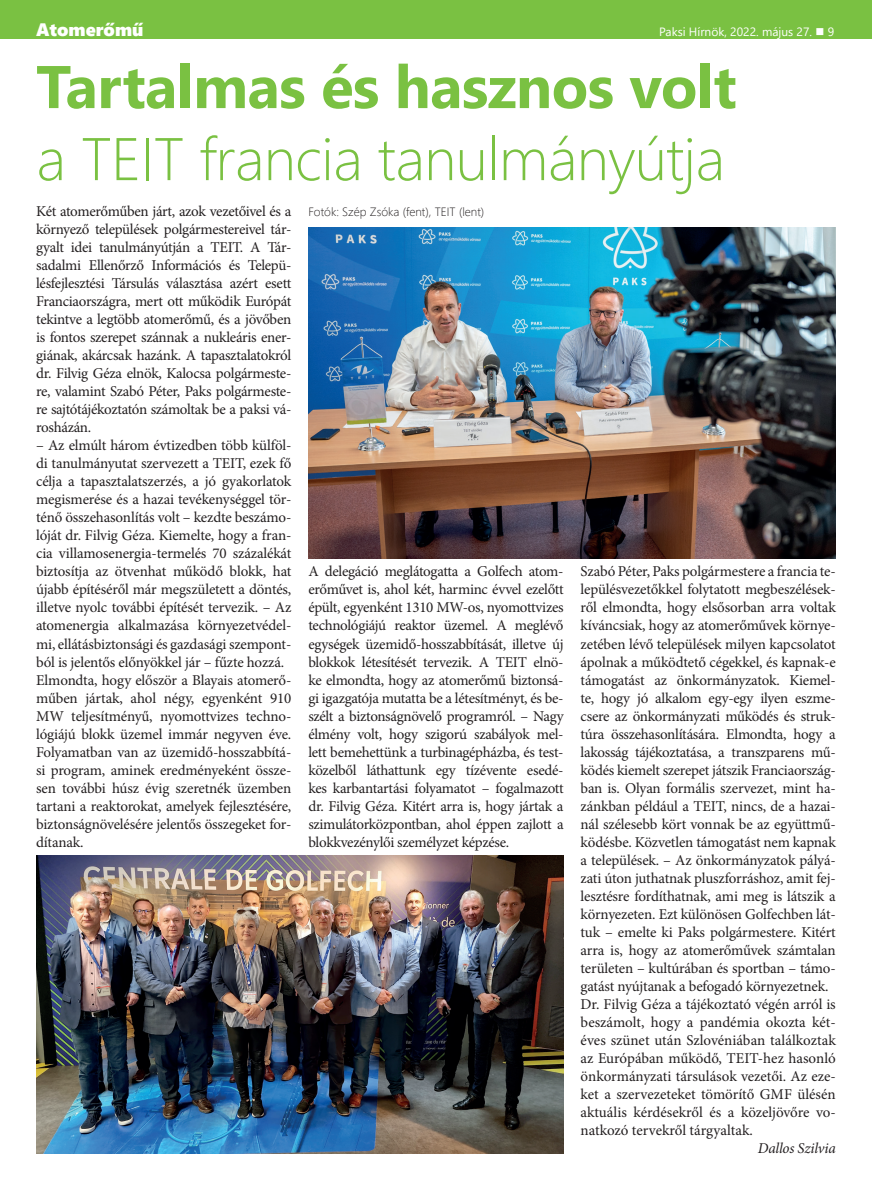
<style>
.page{position:relative;width:872px;height:1200px;background:#fff}
.page>*{position:absolute;margin:0;border:0;box-sizing:border-box;transform-origin:0 0}
.t1{font:300 60px "Segoe UI";letter-spacing:-.01em;color:#7ac142}
.t2{font:700 60px "Segoe UI";letter-spacing:-.01em;color:#7ac142}
.t3{font:18px "Segoe UI Black";color:#fff}
.t4{font:15px/18px "Minion Pro";letter-spacing:-.01em;color:#231f20;text-align:justify}
.t5{font:italic 15px "Minion Pro";letter-spacing:-.015em;color:#231f20}
.t6{font:300 12px "Segoe UI";color:#231f20}
.t7{font:12px "Segoe UI";color:#fff}
</style>
<div class="page">
<img style="left:308px;top:227px;width:528px;height:331px">
<img style="left:36px;top:855px;width:527px;height:297px">
<div style="left:0;top:0;width:872px;height:38px;background:#7ac142"></div>
<p class="t3" style="left:36px;top:17px;width:109px">Atomerőmű</p>
<p class="t7" style="left:659px;top:20px;width:176px">Paksi Hírnök, 2022. május 27. ■ 9</p>
<h1 class="t2" style="left:36px;top:30px;width:702px">Tartalmas és hasznos volt</h1>
<h1 class="t1" style="left:36px;top:102px;width:690px">a TEIT francia tanulmányútja</h1>
<p class="t4" style="left:36px;top:202px;width:257px">Két atomerőműben járt, azok vezetőivel és a környező települések polgármestereivel tár&shy;gyalt idei tanulmányútján a TEIT. A Tár&shy;sadalmi Ellenőrző Információs és Telepü&shy;lésfejlesztési Társulás választása azért esett Franciaországra, mert ott működik Európát tekintve a legtöbb atomerőmű, és a jövőben is fontos szerepet szánnak a nukleáris ener&shy;giának, akárcsak hazánk. A tapasztalatokról dr. Filvig Géza elnök, Kalocsa polgármeste&shy;re, valamint Szabó Péter, Paks polgármeste&shy;re sajtótájékoztatón számoltak be a paksi vá&shy;rosházán.</p>
<p class="t4" style="left:36px;top:436px;width:257px;text-align:left">– Az elmúlt három évtizedben több külföl&shy;di tanulmányutat szervezett a TEIT, ezek fő célja a tapasztalatszerzés, a jó gyakorlatok megismerése és a hazai tevékenységgel tör&shy;ténő összehasonlítás volt – kezdte beszámo&shy;lóját dr. Filvig Géza. Kiemelte, hogy a fran&shy;cia villamosenergia-termelés 70 százalékát biztosítja az ötvenhat működő blokk, hat újabb építéséről már megszületett a döntés, illetve nyolc további építését tervezik. – Az atomenergia alkalmazása környezetvédel&shy;mi, ellátásbiztonsági és gazdasági szempont&shy;ból is jelentős előnyökkel jár – fűzte hozzá.<br>Elmondta, hogy először a Blayais atomerő&shy;műben jártak, ahol négy, egyenként 910<br>MW teljesítményű, nyomottvizes techno&shy;lógiájú blokk üzemel immár negyven éve.<br>Folyamatban van az üzemidő-hosszabbítá&shy;si program, aminek eredményeként össze&shy;sen további húsz évig szeretnék üzemben tartani a reaktorokat, amelyek fejlesztésére, biztonságnövelésére jelentős összegeket for&shy;dítanak.</p>
<p class="t6" style="left:308px;top:200px;width:177px">Fotók: Szép Zsóka (fent), TEIT (lent)</p>
<p class="t4" style="left:308px;top:562px;width:257px">A delegáció meglátogatta a Golfech atom&shy;erőművet is, ahol két, harminc évvel ezelőtt épült, egyenként 1310 MW-os, nyomottvizes technológiájú reaktor üzemel. A meglévő egységek üzemidő-hosszabbítását, illetve új blokkok létesítését tervezik. A TEIT elnö&shy;ke elmondta, hogy az atomerőmű biztonsá&shy;gi igazgatója mutatta be a létesítményt, és be&shy;szélt a biztonságnövelő programról. – Nagy élmény volt, hogy szigorú szabályok mel&shy;lett bemehettünk a turbinagépházba, és test&shy;közelből láthattunk egy tízévente esedé&shy;kes karbantartási folyamatot – fogalmazott dr. Filvig Géza. Kitért arra is, hogy jártak a szimulátorközpontban, ahol éppen zajlott a blokkvezénylői személyzet képzése.</p>
<p class="t4" style="left:580px;top:562px;width:257px;text-align:left">Szabó Péter, Paks polgármestere a francia te&shy;lepülésvezetőkkel folytatott megbeszélések&shy;ről elmondta, hogy elsősorban arra voltak kíváncsiak, hogy az atomerőművek környe&shy;zetében lévő települések milyen kapcsolatot ápolnak a működtető cégekkel, és kapnak-e támogatást az önkormányzatok. Kiemel&shy;te, hogy jó alkalom egy-egy ilyen eszme&shy;csere az önkormányzati működés és struk&shy;túra összehasonlítására. Elmondta, hogy a lakosság tájékoztatása, a transzparens mű&shy;ködés kiemelt szerepet játszik Franciaország&shy;ban is. Olyan formális szervezet, mint ha&shy;zánkban például a TEIT, nincs, de a hazai&shy;nál szélesebb kört vonnak be az együttmű&shy;ködésbe. Közvetlen támogatást nem kapnak a települések. – Az önkormányzatok pályá&shy;zati úton juthatnak pluszforráshoz, amit fej&shy;lesztésre fordíthatnak, ami meg is látszik a környezeten. Ezt különösen Golfechben lát&shy;tuk – emelte ki Paks polgármestere. Kitért arra is, hogy az atomerőművek számtalan területen – kultúrában és sportban – támo&shy;gatást nyújtanak a befogadó környezetnek.<br>Dr. Filvig Géza a tájékoztató végén arról is beszámolt, hogy a pandémia okozta két&shy;éves szünet után Szlovéniában találkoztak az Európában működő, TEIT-hez hasonló önkormányzati társulások vezetői. Az eze&shy;ket a szervezeteket tömörítő GMF ülésén aktuális kérdésekről és a közeljövőre vo&shy;natkozó tervekről tárgyaltak.</p>
<p class="t5" style="left:758px;top:1137px;width:79px">Dallos Szilvia</p>
</div>
